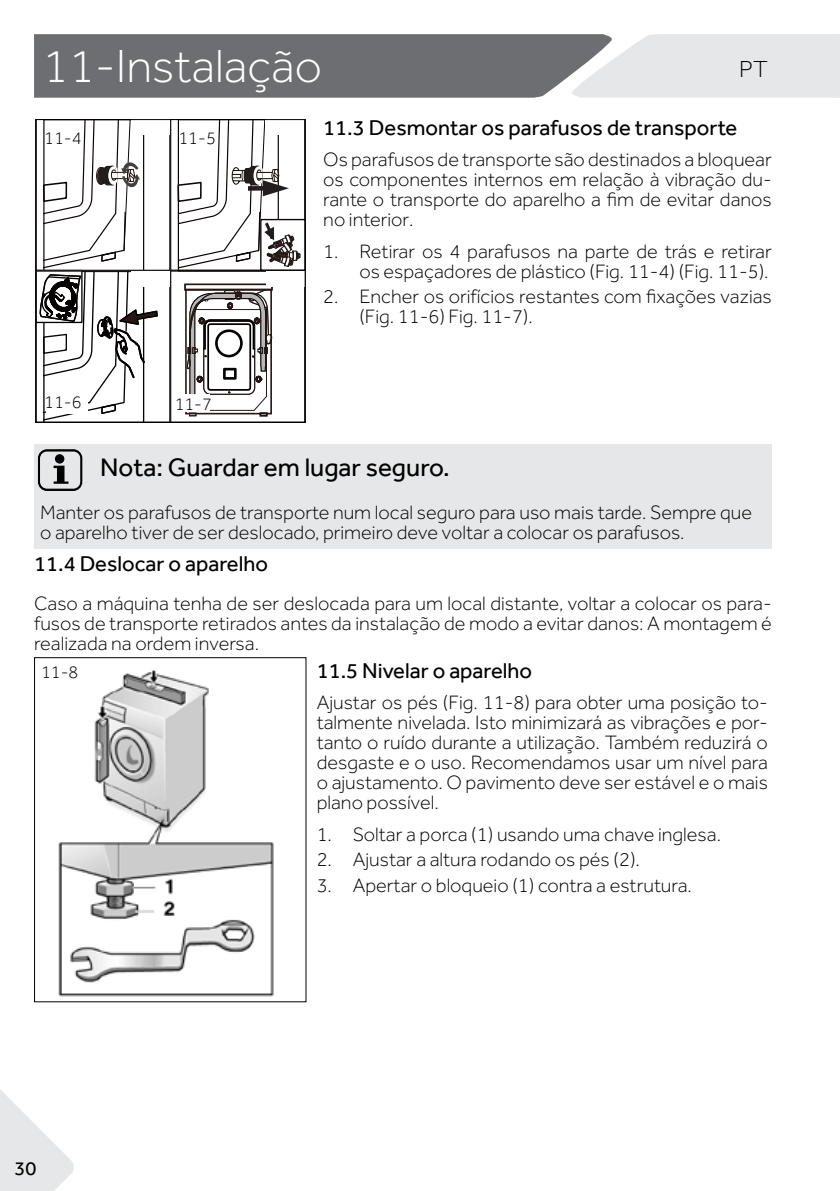
<style>
.page{position:relative;width:840px;height:1191px;background:#fff}
.page>*{position:absolute;margin:0;border:0;box-sizing:border-box;transform-origin:0 0}
.t1{font:300 48px "Effra";color:#fff}
.t2{font:26px "Effra";color:#000}
.t3{font:300 24px "Effra";color:#000}
.t4{font:22px "Effra";color:#000}
.t5{font:300 20px/20px "Effra";color:#000;text-align:justify}
.t6{font:20px "Effra";color:#000}
.t7{font:300 18px "Effra";color:#000}
</style>
<div class="page">
<svg style="left:0;top:1090px;width:74px;height:101px"></svg>
<svg style="left:34px;top:34px;width:805px;height:64px;background:#959698"></svg>
<div style="left:34px;top:444px;width:737px;height:104px;background:#e6e7e8"></div>
<svg style="left:38px;top:449px;width:44px;height:41px"></svg>
<div style="left:55px;top:454px;width:9px;height:9px;background:#000;border-radius:50%"></div>
<img style="left:58px;top:669px;width:216px;height:328px">
<div style="left:34px;top:657px;width:272px;height:345px;border:1px solid #000"></div>
<svg style="left:37px;top:121px;width:266px;height:299px"></svg>
<div style="left:35px;top:119px;width:270px;height:303px;border:1px solid #000"></div>
<div style="left:46px;top:391px;width:42px;height:22px;background:#fff"></div>
<div style="left:178px;top:394px;width:32px;height:18px;background:#fff"></div>
<h1 class="t1" style="left:43px;top:39px;width:281px">11-Instalação</h1>
<p class="t3" style="left:738px;top:55px;width:30px">PT</p>
<p class="t7" style="left:44px;top:127px;width:39px">11-4</p>
<p class="t7" style="left:178px;top:127px;width:39px">11-5</p>
<p class="t7" style="left:44px;top:392px;width:39px">11-6</p>
<p class="t7" style="left:174px;top:393px;width:39px">11-7</p>
<p class="t4" style="left:323px;top:114px;width:415px">11.3 Desmontar os parafusos de transporte</p>
<p class="t5" style="left:323px;top:149px;width:450px">Os parafusos de transporte são destinados a bloquear os componentes internos em relação à vibração du&shy;rante o transporte do aparelho a fim de evitar danos no interior.</p>
<p class="t5" style="left:323px;top:241px;width:450px;text-align:right">1. Retirar os 4 parafusos na parte de trás e retirar os espaçadores de plástico (Fig. 11-4) (Fig. 11-5).</p>
<p class="t5" style="left:359px;top:286px;width:414px;text-indent:-36px">2. Encher os orifícios restantes com fixações vazias (Fig. 11-6) Fig. 11-7).</p>
<h2 class="t2" style="left:100px;top:452px;width:351px">Nota: Guardar em lugar seguro.</h2>
<p class="t5" style="left:40px;top:502px;width:713px">Manter os parafusos de transporte num local seguro para uso mais tarde. Sempre que o aparelho tiver de ser deslocado, primeiro deve voltar a colocar os parafusos.</p>
<p class="t4" style="left:34px;top:550px;width:235px">11.4 Deslocar o aparelho</p>
<p class="t5" style="left:34px;top:594px;width:739px">Caso a máquina tenha de ser deslocada para um local distante, voltar a colocar os para&shy;fusos de transporte retirados antes da instalação de modo a evitar danos: A montagem é realizada na ordem inversa.</p>
<p class="t7" style="left:41px;top:661px;width:39px">11-8</p>
<p class="t6" style="left:15px;top:1156px;width:23px">30</p>
<p class="t4" style="left:316px;top:657px;width:217px">11.5 Nivelar o aparelho</p>
<p class="t5" style="left:316px;top:692px;width:452px">Ajustar os pés (Fig. 11-8) para obter uma posição to&shy;talmente nivelada. Isto minimizará as vibrações e por&shy;tanto o ruído durante a utilização. Também reduzirá o desgaste e o uso. Recomendamos usar um nível para o ajustamento. O pavimento deve ser estável e o mais plano possível.</p>
<p class="t5" style="left:316px;top:824px;width:405px">1. Soltar a porca (1) usando uma chave inglesa.</p>
<p class="t5" style="left:316px;top:849px;width:324px">2. Ajustar a altura rodando os pés (2).</p>
<p class="t5" style="left:316px;top:875px;width:376px">3. Apertar o bloqueio (1) contra a estrutura.</p>
</div>
